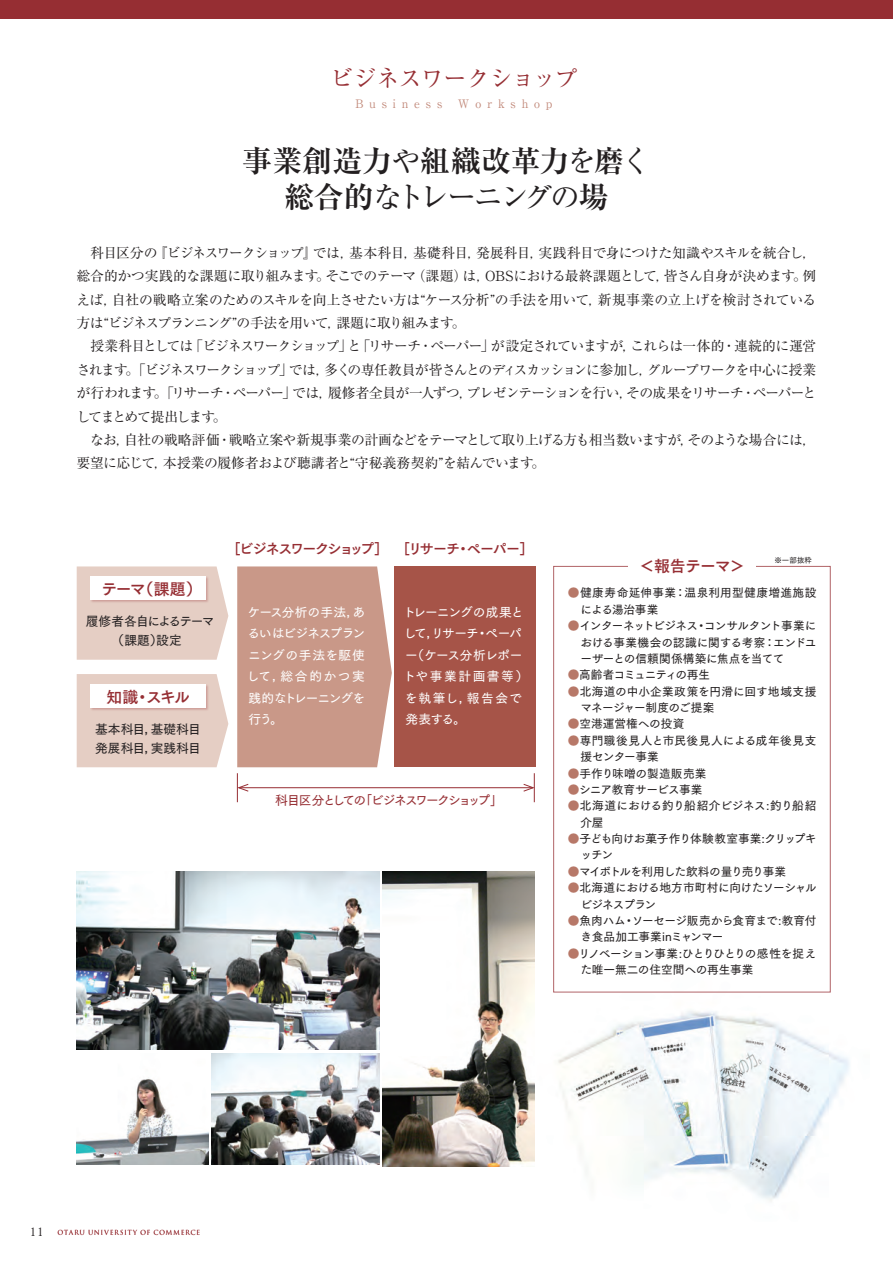
<style>
.page{position:relative;width:893px;height:1263px;background:#fff}
.page>*{position:absolute;margin:0;border:0;box-sizing:border-box;transform-origin:0 0}
.ノーマル{font:700 29.7px "Ryumin Pr 5";letter-spacing:.01em;color:#231f20}
.ノーマル-2{font:29.7px "Ryumin Pr 5";letter-spacing:-.125em;color:#231f20}
.ノーマル-3{font:23.4px "Ryumin Pr 5";letter-spacing:-.035em;color:#962e33}
.t1{font:15.9px "Tsuku Go Pro B";letter-spacing:-.07em;color:#962e33}
.t2{font:14.1px "Tsuku Go Pro B";letter-spacing:-.11em;color:#962e33}
.t3{font:14.1px "Tsuku Go Pro B";letter-spacing:-.065em;color:#962e33}
.ノーマル-4{font:13.8px/23.4px "Ryumin Pr 5";letter-spacing:-.055em;color:#231f20;text-align:justify}
.t4{font:12.75px/21.5px "Tsuku Go Pro D";letter-spacing:-.035em;color:#fff;text-align:justify}
.t5{font:12.75px "Tsuku Go Pro D";color:#231f20}
.t6{font:12.75px "Tsuku Go Pro D";letter-spacing:-.15em;color:#962e33}
.t7{font:12.75px "Tsuku Go Pro D";letter-spacing:-.105em;color:#231f20}
.t8{font:11.7px/16.4px "Tsuku Go Pro D";letter-spacing:-.02em;color:#231f20}
.t9{font:11.7px/16.4px "Tsuku Go Pro D";letter-spacing:-.04em;color:#231f20}
.t10{font:11.7px "Tsuku Go Pro D";letter-spacing:-.085em;color:#231f20}
.t11{font:11.7px/16.4px "Tsuku Go Pro D";letter-spacing:.02em;color:#231f20}
.t12{font:11.7px/16.4px "Tsuku Go Pro D";color:#231f20}
.t13{font:11.7px/16.4px "Tsuku Go Pro D";letter-spacing:-.06em;color:#231f20}
.ノーマル-5{font:11.7px "Ryumin Pr 5";letter-spacing:.5em;color:#c28a7b}
.t14{font:11.7px "Tsuku Go Pro D";letter-spacing:.005em;color:#231f20}
.t15{font:11.7px "Koz Min Pro";color:#231f20}
.t16{font:7.5px "Tsuku Go Pro D";color:#231f20}
.t17{font:6.45px "Trajan Pro";letter-spacing:.1em;color:#962e33}
.s1{font-weight:400}
.s2{font-weight:700}
.s3{color:#b77868}
</style>
<div class="page">
<img style="left:459px;top:952px;width:391px;height:249px">
<div style="left:237px;top:566px;width:155px;height:201px;background:#c99888"></div>
<svg style="left:77px;top:566px;width:151px;height:94px;background:#e6d0c7"></svg>
<div style="left:77px;top:674px;width:151px;height:93px;background:#e5cec4"></div>
<div style="left:395px;top:566px;width:141px;height:201px;background:#a65448"></div>
<hr style="left:239px;top:787px;width:294px;height:1px;background:#962e33">
<div style="left:90px;top:576px;width:119px;height:28px;background:#962e33;opacity:.3"></div>
<div style="left:91px;top:577px;width:115px;height:23px;background:#fff"></div>
<div style="left:90px;top:684px;width:119px;height:27px;background:#962e33;opacity:.3"></div>
<div style="left:91px;top:684px;width:115px;height:24px;background:#fff"></div>
<div style="left:0;top:0;width:893px;height:18px;background:#962e33"></div>
<svg style="left:58px;top:1230px;width:142px;height:5px"></svg>
<img style="left:77px;top:872px;width:302px;height:177px">
<img style="left:383px;top:872px;width:152px;height:294px">
<img style="left:211px;top:1054px;width:168px;height:110px">
<img style="left:77px;top:1079px;width:131px;height:85px">
<svg style="left:522px;top:773px;width:13px;height:29px"></svg>
<svg style="left:236px;top:773px;width:13px;height:29px"></svg>
<p class="ノーマル-3" style="left:330px;top:60px;width:249px">ビジネスワークショップ</p>
<p class="ノーマル-5" style="left:355px;top:95px;width:88px">Business</p>
<p class="ノーマル-5" style="left:458px;top:95px;width:96px">Workshop</p>
<p class="ノーマル" style="left:242px;top:138px;width:410px">事業創造力<span class="s1">や</span>組織改革力<span class="s1">を</span>磨<span class="s1">く</span></p>
<p class="ノーマル-2" style="left:284px;top:174px;width:326px"><span class="s2">総合的</span>なトレーニングの<span class="s2">場</span></p>
<p class="ノーマル-4" style="left:77px;top:240px;width:741px">　科目区分の『ビジネスワークショップ』では，基本科目，基礎科目，発展科目，実践科目で身につけた知識やスキルを統合し，総合的かつ実践的な課題に取り組みます。そこでのテーマ（課題）は，OBSにおける最終課題として，皆さん自身が決めます。例えば，自社の戦略立案のためのスキルを向上させたい方は“ケース分析”の手法を用いて，新規事業の立上げを検討されている方は“ビジネスプランニング”の手法を用いて，課題に取り組みます。</p>
<p class="ノーマル-4" style="left:77px;top:334px;width:741px">　授業科目としては「ビジネスワークショップ」と「リサーチ・ペーパー」が設定されていますが，これらは一体的・連続的に運営されます。「ビジネスワークショップ」では，多くの専任教員が皆さんとのディスカッションに参加し，グループワークを中心に授業が行われます。「リサーチ・ペーパー」では，履修者全員が一人ずつ，プレゼンテーションを行い，その成果をリサーチ・ペーパーとしてまとめて提出します。</p>
<p class="ノーマル-4" style="left:77px;top:427px;width:741px">　なお，自社の戦略評価・戦略立案や新規事業の計画などをテーマとして取り上げる方も相当数いますが，そのような場合には，要望に応じて，本授業の履修者および聴講者と“守秘義務契約”を結んでいます。</p>
<p class="t1" style="left:101px;top:575px;width:102px">テーマ（課題）</p>
<p class="t7" style="left:86px;top:610px;width:130px">履修者各自によるテーマ</p>
<p class="t5" style="left:112px;top:629px;width:72px">（課題）設定</p>
<p class="t1" style="left:106px;top:683px;width:85px">知識・スキル</p>
<p class="t5" style="left:95px;top:718px;width:107px">基本科目，基礎科目</p>
<p class="t5" style="left:95px;top:737px;width:107px">発展科目，実践科目</p>
<p class="t2" style="left:227px;top:537px;width:163px">［ビジネスワークショップ］</p>
<p class="t3" style="left:396px;top:537px;width:139px">［リサーチ・ペーパー］</p>
<p class="t4" style="left:247px;top:600px;width:120px">ケース分析の手法，あるいはビジネスプランニングの手法を駆使して，総合的かつ実践的なトレーニングを行う。</p>
<p class="t4" style="left:403px;top:600px;width:127px;text-align:left">トレーニングの成果として，リサーチ・ペーパー（ケース分析レポートや事業計画書等）を執筆し，報告会で発表する。</p>
<p class="t6" style="left:275px;top:790px;width:229px">科目区分としての「ビジネスワークショップ」</p>
<p class="t16" style="left:774px;top:554px;width:39px">※一部抜粋</p>
<p class="t1" style="left:639px;top:552px;width:107px">＜報告テーマ＞</p>
<p class="t11" style="left:580px;top:583px;width:237px;text-indent:-13px"><span class="s3">●</span>健康寿命延伸事業：温泉利用型健康増進施設による湯治事業</p>
<p class="t8" style="left:580px;top:616px;width:237px;text-align:justify;text-indent:-13px"><span class="s3">●</span>インターネットビジネス・コンサルタント事業における事業機会の認識に関する考察：エンドユーザーとの信頼関係構築に焦点を当てて</p>
<p class="t10" style="left:568px;top:665px;width:144px"><span class="s3">●</span>高齢者コミュニティの再生</p>
<p class="t8" style="left:580px;top:682px;width:237px;text-indent:-13px"><span class="s3">●</span>北海道の中小企業政策を円滑に回す地域支援マネージャー制度のご提案</p>
<p class="t8" style="left:568px;top:714px;width:118px"><span class="s3">●</span>空港運営権への投資</p>
<p class="t12" style="left:580px;top:731px;width:237px;text-indent:-13px"><span class="s3">●</span>専門職後見人と市民後見人による成年後見支援センター事業</p>
<p class="t14" style="left:568px;top:763px;width:140px"><span class="s3">●</span>手作り味噌の製造販売業</p>
<p class="t9" style="left:568px;top:780px;width:136px"><span class="s3">●</span>シニア教育サービス事業</p>
<p class="t8" style="left:580px;top:796px;width:237px;text-indent:-13px"><span class="s3">●</span>北海道における釣り船紹介ビジネス:釣り船紹介屋</p>
<p class="t13" style="left:580px;top:829px;width:237px;text-indent:-13px"><span class="s3">●</span>子ども向けお菓子作り体験教室事業:クリップキッチン</p>
<p class="t10" style="left:568px;top:861px;width:220px"><span class="s3">●</span>マイボトルを利用した飲料の量り売り事業</p>
<p class="t9" style="left:580px;top:878px;width:237px;text-indent:-13px"><span class="s3">●</span>北海道における地方市町村に向けたソーシャルビジネスプラン</p>
<p class="t8" style="left:580px;top:911px;width:237px;text-indent:-13px"><span class="s3">●</span>魚肉ハム・ソーセージ販売から食育まで:教育付き食品加工事業inミャンマー</p>
<p class="t8" style="left:580px;top:944px;width:237px;text-indent:-13px"><span class="s3">●</span>リノベーション事業:ひとりひとりの感性を捉えた唯一無二の住空間への再生事業</p>
<p class="t15" style="left:30px;top:1224px;width:16px">11</p>
<p class="t17" style="left:57px;top:1228px;width:144px">OTARU UNIVERSITY OF COMMERCE</p>
</div>
